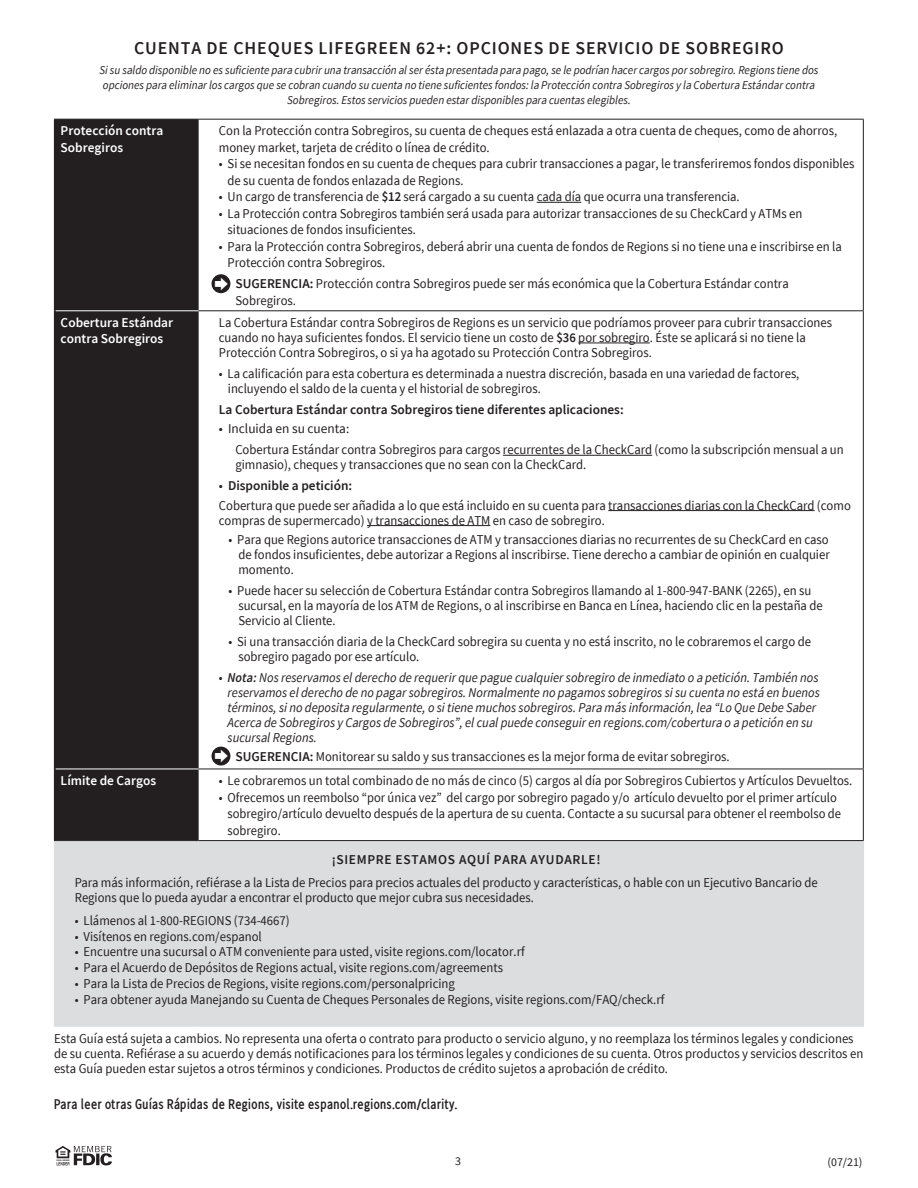
<style>
.page{position:relative;width:918px;height:1188px;background:#fff}
.page>*{position:absolute;margin:0;border:0;box-sizing:border-box;transform-origin:0 0}
.t1{font:600 18px "Regions Sans";letter-spacing:.05em;color:#231f20}
.t2{font:600 condensed 15px "Regions Sans";color:#231f20}
.t3{font:13.5px/15px "Regions Sans";color:#231f20;scale:.95 1}
.t4{font:italic 13.5px/15px "Regions Sans";color:#231f20;scale:.95 1}
.t5{font:13.5px/21px "Regions Sans";color:#231f20}
.t6{font:600 13.5px/16.5px "Regions Sans";color:#fff}
.t7{font:600 13.5px "Regions Sans";color:#231f20}
.t8{font:600 13.5px "Regions Sans";letter-spacing:.05em;color:#231f20}
.t9{font:italic 12px/15px "Regions Sans";color:#231f20;text-align:center;scale:.95 1}
.t10{font:12px "Regions Sans";color:#231f20}
.s1{font-weight:600}
.s2{font-style:normal}
</style>
<div class="page">
<svg style="left:56px;top:1146px;width:56px;height:19px"></svg>
<div style="left:55px;top:120px;width:144px;height:720px;background:#231f20"></div>
<div style="left:55px;top:841px;width:808px;height:185px;background:#dcdddf"></div>
<hr style="left:55px;top:310px;width:144px;height:1px;background:#fff">
<hr style="left:55px;top:769px;width:144px;height:1px;background:#fff">
<hr style="left:54px;top:120px;width:1px;height:191px;background:#231f20">
<hr style="left:54px;top:119px;width:145px;height:1px;background:#231f20">
<hr style="left:199px;top:119px;width:665px;height:1px;background:#231f20">
<hr style="left:863px;top:120px;width:1px;height:190px;background:#231f20">
<hr style="left:54px;top:311px;width:1px;height:458px;background:#231f20">
<hr style="left:199px;top:310px;width:665px;height:1px;background:#231f20">
<hr style="left:863px;top:311px;width:1px;height:458px;background:#231f20">
<hr style="left:54px;top:769px;width:1px;height:71px;background:#231f20">
<hr style="left:199px;top:769px;width:665px;height:1px;background:#231f20">
<hr style="left:863px;top:769px;width:1px;height:71px;background:#231f20">
<hr style="left:54px;top:841px;width:1px;height:184px;background:#dcdddf">
<hr style="left:54px;top:840px;width:145px;height:1px;background:#231f20">
<hr style="left:54px;top:1025px;width:145px;height:2px;background:#dcdddf">
<hr style="left:199px;top:1025px;width:665px;height:2px;background:#dcdddf">
<hr style="left:199px;top:840px;width:665px;height:1px;background:#231f20">
<hr style="left:863px;top:841px;width:1px;height:184px;background:#dcdddf">
<hr style="left:537px;top:202px;width:44px;height:1px;background:#231f20">
<hr style="left:578px;top:343px;width:72px;height:1px;background:#231f20">
<hr style="left:503px;top:455px;width:149px;height:1px;background:#231f20">
<hr style="left:608px;top:510px;width:207px;height:1px;background:#231f20">
<hr style="left:367px;top:525px;width:123px;height:1px;background:#231f20">
<div style="left:212px;top:747px;width:18px;height:19px;background:#231f20;border-radius:50%"></div>
<div style="left:212px;top:274px;width:18px;height:19px;background:#231f20;border-radius:50%"></div>
<h1 class="t1" style="left:134px;top:36px;width:651px">CUENTA DE CHEQUES LIFEGREEN 62+: OPCIONES DE SERVICIO DE SOBREGIRO</h1>
<p class="t9" style="left:99px;top:62px;width:758px">Si su saldo disponible no es suficiente para cubrir una transacción al ser ésta presentada para pago, se le podrían hacer cargos por sobregiro. Regions tiene dos opciones para eliminar los cargos que se cobran cuando su cuenta no tiene suficientes fondos: la Protección contra Sobregiros y la Cobertura Estándar contra<br>Sobregiros. Estos servicios pueden estar disponibles para cuentas elegibles.</p>
<p class="t6" style="left:61px;top:122px;width:104px">Protección contra<br>Sobregiros</p>
<p class="t3" style="left:219px;top:122px;width:652px;line-height:16.5px">Con la Protección contra Sobregiros, su cuenta de cheques está enlazada a otra cuenta de cheques, como de ahorros, money market, tarjeta de crédito o línea de crédito.</p>
<p class="t3" style="left:228px;top:155px;width:661px;line-height:16.5px;text-indent:-9px">• Si se necesitan fondos en su cuenta de cheques para cubrir transacciones a pagar, le transferiremos fondos disponibles de su cuenta de fondos enlazada de Regions.</p>
<p class="t3" style="left:219px;top:189px;width:550px">• Un cargo de transferencia de <span class="s1">$12</span> será cargado a su cuenta cada día que ocurra una transferencia.</p>
<p class="t3" style="left:228px;top:205px;width:607px;line-height:16.5px;text-indent:-9px">• La Protección contra Sobregiros también será usada para autorizar transacciones de su CheckCard y ATMs en situaciones de fondos insuficientes.</p>
<p class="t3" style="left:228px;top:238px;width:648px;line-height:16.5px;text-indent:-9px">• Para la Protección contra Sobregiros, deberá abrir una cuenta de fondos de Regions si no tiene una e inscribirse en la<br>Protección contra Sobregiros.</p>
<p class="t3" style="left:235px;top:275px;width:584px;line-height:16.5px"><span class="s1">SUGERENCIA:</span> Protección contra Sobregiros puede ser más económica que la Cobertura Estándar contra<br>Sobregiros.</p>
<p class="t6" style="left:61px;top:314px;width:114px">Cobertura Estándar contra Sobregiros</p>
<p class="t3" style="left:219px;top:315px;width:647px">La Cobertura Estándar contra Sobregiros de Regions es un servicio que podríamos proveer para cubrir transacciones cuando no haya suficientes fondos. El servicio tiene un costo de <span class="s1">$36</span> por sobregiro. Éste se aplicará si no tiene la<br>Protección Contra Sobregiros, o si ya ha agotado su Protección Contra Sobregiros.</p>
<p class="t3" style="left:228px;top:366px;width:603px;text-indent:-9px">• La calificación para esta cobertura es determinada a nuestra discreción, basada en una variedad de factores, incluyendo el saldo de la cuenta y el historial de sobregiros.</p>
<p class="t7" style="left:219px;top:401px;width:406px">La Cobertura Estándar contra Sobregiros tiene diferentes aplicaciones:</p>
<p class="t5" style="left:235px;top:418px;width:610px;text-indent:-16px">• Incluida en su cuenta:<br>Cobertura Estándar contra Sobregiros para cargos recurrentes de la CheckCard (como la subscripción mensual a un</p>
<p class="t3" style="left:235px;top:457px;width:371px">gimnasio), cheques y transacciones que no sean con la CheckCard.</p>
<p class="t5" style="left:219px;top:476px;width:634px;line-height:19.4px">• <span class="s1">Disponible a petición:<br></span>Cobertura que puede ser añadida a lo que está incluido en su cuenta para transacciones diarias con la CheckCard (como</p>
<p class="t3" style="left:219px;top:513px;width:408px">compras de supermercado) y transacciones de ATM en caso de sobregiro.</p>
<p class="t3" style="left:238px;top:532px;width:624px;text-align:justify;text-indent:-10px">• Para que Regions autorice transacciones de ATM y transacciones diarias no recurrentes de su CheckCard en caso de fondos insuficientes, debe autorizar a Regions al inscribirse. Tiene derecho a cambiar de opinión en cualquier momento.</p>
<p class="t3" style="left:238px;top:583px;width:617px;text-indent:-10px">• Puede hacer su selección de Cobertura Estándar contra Sobregiros llamando al 1-800-947-BANK (2265), en su sucursal, en la mayoría de los ATM de Regions, o al inscribirse en Banca en Línea, haciendo clic en la pestaña de<br>Servicio al Cliente.</p>
<p class="t3" style="left:238px;top:634px;width:604px;text-indent:-10px">• Si una transacción diaria de la CheckCard sobregira su cuenta y no está inscrito, no le cobraremos el cargo de sobregiro pagado por ese artículo.</p>
<p class="t4" style="left:228px;top:670px;width:625px;text-indent:-9px"><span class="s2">•</span> <span class="s1">Nota:</span> Nos reservamos el derecho de requerir que pague cualquier sobregiro de inmediato o a petición. También nos reservamos el derecho de no pagar sobregiros. Normalmente no pagamos sobregiros si su cuenta no está en buenos términos, si no deposita regularmente, o si tiene muchos sobregiros. Para más información, lea “Lo Que Debe Saber Acerca de Sobregiros y Cargos de Sobregiros”, el cual puede conseguir en regions.com/cobertura o a petición en su sucursal Regions.</p>
<p class="t3" style="left:235px;top:749px;width:522px"><span class="s1">SUGERENCIA:</span> Monitorear su saldo y sus transacciones es la mejor forma de evitar sobregiros.</p>
<p class="t6" style="left:61px;top:772px;width:97px">Límite de Cargos</p>
<p class="t3" style="left:219px;top:773px;width:668px">• Le cobraremos un total combinado de no más de cinco (5) cargos al día por Sobregiros Cubiertos y Artículos Devueltos.</p>
<p class="t3" style="left:228px;top:789px;width:647px;line-height:16.5px;text-indent:-9px">• Ofrecemos un reembolso “por única vez” del cargo por sobregiro pagado y/o artículo devuelto por el primer artículo sobregiro/artículo devuelto después de la apertura de su cuenta. Contacte a su sucursal para obtener el reembolso de sobregiro.</p>
<p class="t8" style="left:332px;top:851px;width:270px">¡SIEMPRE ESTAMOS AQUÍ PARA AYUDARLE!</p>
<p class="t3" style="left:75px;top:874px;width:784px;line-height:15.8px">Para más información, refiérase a la Lista de Precios para precios actuales del producto y características, o hable con un Ejecutivo Bancario de<br>Regions que lo pueda ayudar a encontrar el producto que mejor cubra sus necesidades.</p>
<p class="t3" style="left:75px;top:913px;width:228px">• Llámenos al 1-800-REGIONS (734-4667)</p>
<p class="t3" style="left:75px;top:929px;width:198px">• Visítenos en regions.com/espanol</p>
<p class="t3" style="left:75px;top:944px;width:475px">• Encuentre una sucursal o ATM conveniente para usted, visite regions.com/locator.rf</p>
<p class="t3" style="left:75px;top:960px;width:452px">• Para el Acuerdo de Depósitos de Regions actual, visite regions.com/agreements</p>
<p class="t3" style="left:75px;top:976px;width:402px">• Para la Lista de Precios de Regions, visite regions.com/personalpricing</p>
<p class="t3" style="left:75px;top:992px;width:622px">• Para obtener ayuda Manejando su Cuenta de Cheques Personales de Regions, visite regions.com/FAQ/check.rf</p>
<p class="t3" style="left:54px;top:1031px;width:853px">Esta Guía está sujeta a cambios. No representa una oferta o contrato para producto o servicio alguno, y no reemplaza los términos legales y condiciones de su cuenta. Refiérase a su acuerdo y demás notificaciones para los términos legales y condiciones de su cuenta. Otros productos y servicios descritos en esta Guía pueden estar sujetos a otros términos y condiciones. Productos de crédito sujetos a aprobación de crédito.</p>
<p class="t2" style="left:54px;top:1095px;width:405px">Para leer otras Guías Rápidas de Regions, visite espanol.regions.com/clarity.</p>
<p class="t10" style="left:455px;top:1154px;width:7px">3</p>
<p class="t10" style="left:828px;top:1155px;width:36px">(07/21)</p>
</div>
